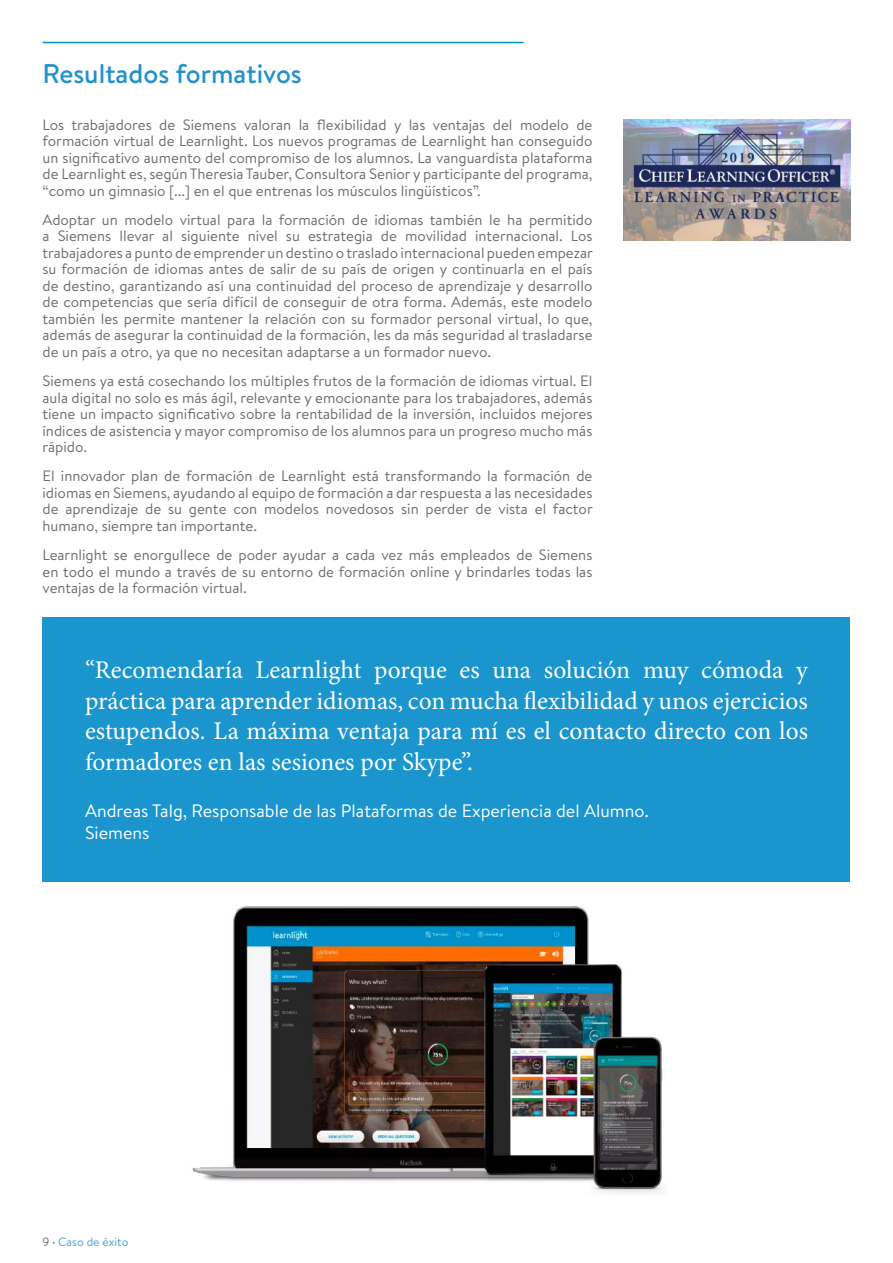
<style>
.page{position:relative;width:893px;height:1263px;background:#fff}
.page>*{position:absolute;margin:0;border:0;box-sizing:border-box;transform-origin:0 0}
.t1{font:500 27px "Brandon Text";color:#2391ca}
.t2{font:25.5px/30.6px "Minion Pro";color:#fff;text-align:justify}
.t3{font:18px/21.6px "Brandon Text";color:#fff}
.t4{font:15px/16.5px "Brandon Text";color:#6c6d70;text-align:justify}
.t5{font:12px "Brandon Text";color:#46a5d5}
.s1{color:#6c6d70}
.s2{color:#231f20}
</style>
<div class="page">
<hr style="left:43px;top:42px;width:481px;height:1px;background:#0093c9">
<div style="left:43px;top:617px;width:807px;height:264px;background:#1a95cd"></div>
<img style="left:624px;top:119px;width:226px;height:122px">
<img style="left:192px;top:906px;width:471px;height:288px">
<h1 class="t1" style="left:43px;top:55px;width:261px">Resultados formativos</h1>
<p class="t4" style="left:43px;top:116px;width:551px">Los trabajadores de Siemens valoran la flexibilidad y las ventajas del modelo de formación virtual de Learnlight. Los nuevos programas de Learnlight han conseguido un significativo aumento del compromiso de los alumnos. La vanguardista plataforma de Learnlight es, según Theresia Tauber, Consultora Senior y participante del programa, “como un gimnasio [...] en el que entrenas los músculos lingüísticos”.</p>
<p class="t4" style="left:43px;top:211px;width:552px">Adoptar un modelo virtual para la formación de idiomas también le ha permitido a Siemens llevar al siguiente nivel su estrategia de movilidad internacional. Los trabajadores a punto de emprender un destino o traslado internacional pueden empezar su formación de idiomas antes de salir de su país de origen y continuarla en el país de destino, garantizando así una continuidad del proceso de aprendizaje y desarrollo de competencias que sería difícil de conseguir de otra forma. Además, este modelo también les permite mantener la relación con su formador personal virtual, lo que, además de asegurar la continuidad de la formación, les da más seguridad al trasladarse de un país a otro, ya que no necesitan adaptarse a un formador nuevo.</p>
<p class="t4" style="left:43px;top:372px;width:551px">Siemens ya está cosechando los múltiples frutos de la formación de idiomas virtual. El aula digital no solo es más ágil, relevante y emocionante para los trabajadores, además tiene un impacto significativo sobre la rentabilidad de la inversión, incluidos mejores índices de asistencia y mayor compromiso de los alumnos para un progreso mucho más rápido.</p>
<p class="t4" style="left:43px;top:467px;width:552px">El innovador plan de formación de Learnlight está transformando la formación de idiomas en Siemens, ayudando al equipo de formación a dar respuesta a las necesidades de aprendizaje de su gente con modelos novedosos sin perder de vista el factor humano, siempre tan importante.</p>
<p class="t4" style="left:43px;top:546px;width:551px">Learnlight se enorgullece de poder ayudar a cada vez más empleados de Siemens en todo el mundo a través de su entorno de formación online y brindarles todas las ventajas de la formación virtual.</p>
<p class="t2" style="left:85px;top:655px;width:724px">“Recomendaría Learnlight porque es una solución muy cómoda y práctica para aprender idiomas, con mucha flexibilidad y unos ejercicios estupendos. La máxima ventaja para mí es el contacto directo con los formadores en las sesiones por Skype”.</p>
<p class="t3" style="left:85px;top:799px;width:565px">Andreas Talg, Responsable de las Plataformas de Experiencia del Alumno.<br>Siemens</p>
<p class="t5" style="left:43px;top:1233px;width:87px"><span class="s1">9</span> <span class="s2">·</span> Caso de éxito</p>
</div>
